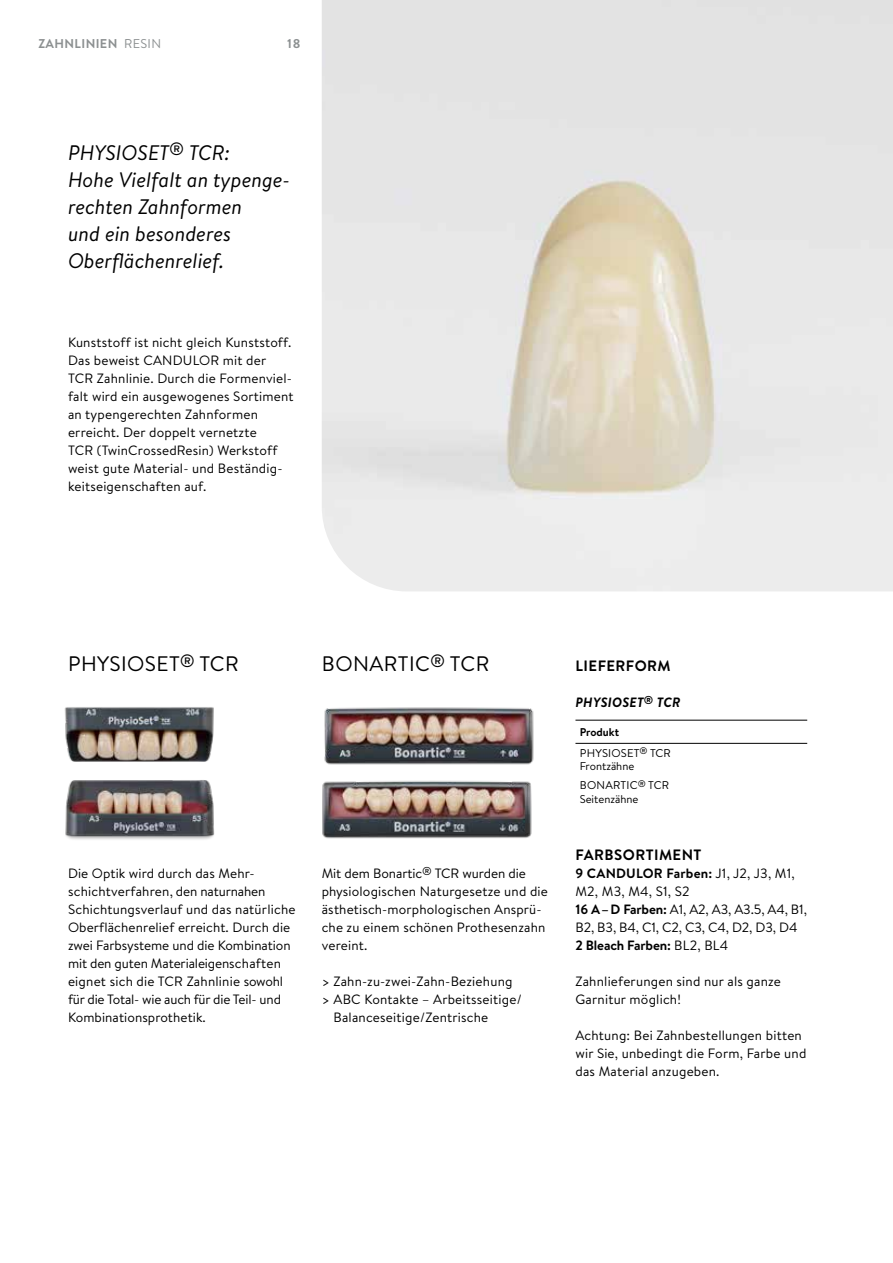
<style>
.page{position:relative;width:893px;height:1263px;background:#fff}
.page>*{position:absolute;margin:0;border:0;box-sizing:border-box;transform-origin:0 0}
.t1{font:italic 21px/27px "Brandon Text";color:#000}
.t2{font:21px "Brandon Text";letter-spacing:.02em;color:#000}
.t3{font:700 15px "Brandon Text";letter-spacing:.03em;color:#000}
.t4{font:13.5px/18px "Brandon Text";letter-spacing:.015em;color:#000}
.t5{font:13.5px/18px "Brandon Text";letter-spacing:-.01em;color:#000}
.t6{font:italic 700 13.5px "Brandon Text";letter-spacing:.02em;color:#000}
.t7{font:700 12.75px "Brandon Text";letter-spacing:.03em;color:#8c9091}
.t8{font:11.25px/18.9px "Brandon Text";color:#000}
.t9{font:11.25px/21px "Brandon Text";letter-spacing:.02em;color:#000}
.s1{font-weight:400}
.s2{font-weight:700}
</style>
<div class="page">
<img style="left:322px;top:0;width:571px;height:591px">
<hr style="left:575px;top:720px;width:232px;height:1px;background:#000">
<hr style="left:575px;top:743px;width:232px;height:1px;background:#000">
<img style="left:324px;top:707px;width:210px;height:58px">
<img style="left:322px;top:780px;width:210px;height:59px">
<img style="left:65px;top:805px;width:150px;height:35px">
<img style="left:64px;top:707px;width:150px;height:98px">
<p class="t7" style="left:38px;top:34px;width:124px">ZAHNLINIEN <span class="s1">RESIN</span></p>
<p class="t7" style="left:287px;top:34px;width:15px">18</p>
<h1 class="t1" style="left:68px;top:138px;width:224px">PHYSIOSET<sup>®</sup> TCR:<br>Hohe Vielfalt an typenge&shy;rechten Zahnformen<br>und ein besonderes<br>Oberflächenrelief.</h1>
<p class="t4" style="left:68px;top:333px;width:227px">Kunststoff ist nicht gleich Kunststoff.<br>Das beweist CANDULOR mit der TCR Zahnlinie. Durch die Formenviel&shy;falt wird ein ausgewogenes Sortiment an typengerechten Zahnformen erreicht. Der doppelt vernetzte<br>TCR (TwinCrossedResin) Werkstoff weist gute Material- und Beständig&shy;keitseigenschaften auf.</p>
<h1 class="t2" style="left:68px;top:650px;width:172px">PHYSIOSET<sup>®</sup> TCR</h1>
<h1 class="t2" style="left:322px;top:650px;width:169px">BONARTIC<sup>®</sup> TCR</h1>
<p class="t4" style="left:68px;top:864px;width:229px">Die Optik wird durch das Mehr&shy;schichtverfahren, den naturnahen Schichtungsverlauf und das natürliche Oberflächenrelief erreicht. Durch die zwei Farbsysteme und die Kombination mit den guten Materialeigenschaften eignet sich die TCR Zahnlinie sowohl für die Total- wie auch für die Teil- und Kombinationsprothetik.</p>
<p class="t4" style="left:322px;top:864px;width:228px">Mit dem Bonartic<sup>®</sup> TCR wurden die physiologischen Naturgesetze und die ästhetisch-morphologischen Ansprü&shy;che zu einem schönen Prothesenzahn vereint.</p>
<p class="t4" style="left:322px;top:972px;width:192px">&gt; Zahn-zu-zwei-Zahn-Beziehung</p>
<p class="t4" style="left:322px;top:990px;width:202px">&gt; ABC Kontakte – Arbeitsseitige/</p>
<p class="t4" style="left:333px;top:1008px;width:156px">Balanceseitige/Zentrische</p>
<p class="t3" style="left:576px;top:656px;width:97px">LIEFERFORM</p>
<p class="t6" style="left:576px;top:693px;width:107px">PHYSIOSET<sup>®</sup> TCR</p>
<p class="t9" style="left:580px;top:721px;width:92px"><span class="s2">Produkt<br></span>PHYSIOSET<sup>®</sup> TCR</p>
<p class="t8" style="left:580px;top:756px;width:91px">Frontzähne<br>BONARTIC<sup>®</sup> TCR</p>
<p class="t8" style="left:580px;top:789px;width:60px">Seitenzähne</p>
<p class="t3" style="left:576px;top:845px;width:127px">FARBSORTIMENT</p>
<p class="t5" style="left:575px;top:864px;width:233px"><span class="s2">9 CANDULOR Farben:</span> J1, J2, J3, M1,<br>M2, M3, M4, S1, S2<br><span class="s2">16 A–D Farben:</span> A1, A2, A3, A3.5, A4, B1,<br>B2, B3, B4, C1, C2, C3, C4, D2, D3, D4<br><span class="s2">2 Bleach Farben:</span> BL2, BL4</p>
<p class="t4" style="left:575px;top:972px;width:207px">Zahnlieferungen sind nur als ganze<br>Garnitur möglich!</p>
<p class="t4" style="left:575px;top:1026px;width:232px">Achtung: Bei Zahnbestellungen bitten wir Sie, unbedingt die Form, Farbe und das Material anzugeben.</p>
</div>
